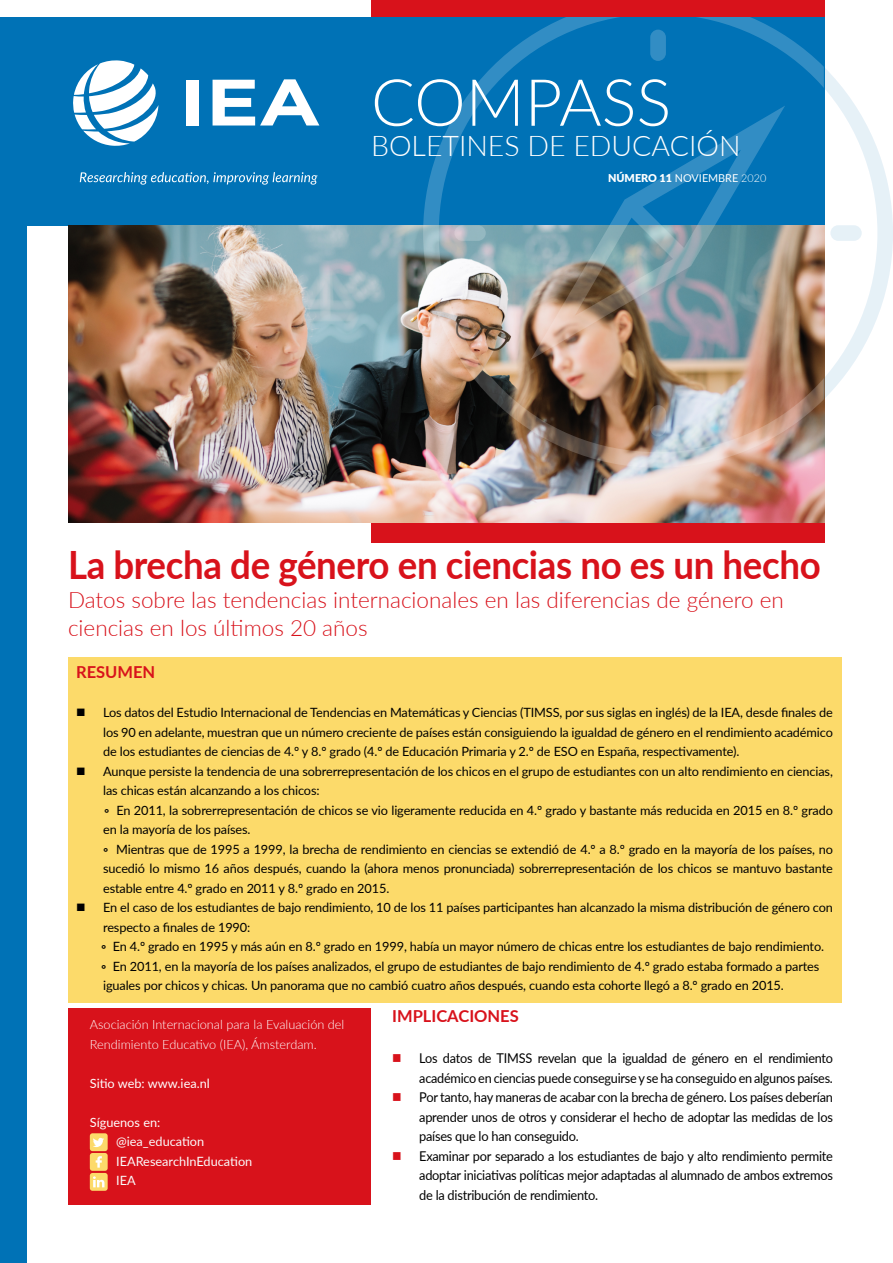
<style>
.page{position:relative;width:893px;height:1263px;background:#fff}
.page>*{position:absolute;margin:0;border:0;box-sizing:border-box;transform-origin:0 0}
.t1{font:300 65.1px "Lato";color:#fff}
.t2{font:700 39px "Lato";letter-spacing:-.01em;color:#d8121b;scale:.94 1}
.t3{font:300 28.5px "Lato";color:#fff}
.t4{font:300 22.5px/28.5px "Lato";color:#d8121b}
.t5{font:700 16.5px "Lato";color:#d8121b}
.t6{font:13.5px/19.5px "Lato";letter-spacing:-.02em;color:#000;scale:.94 1}
.t7{font:12.75px/19.5px "Lato";letter-spacing:-.01em;color:#000}
.t8{font:300 12.75px/19.5px "Lato";color:#fff}
.t9{font:12.75px/19.5px "Lato";color:#fbfbfb}
.t10{font:12.75px "Lato";color:#fff}
.t11{font:10.8px "Lato";color:#fff}
.s1{font-weight:900}
.s2{font-weight:300}
.s3{font-weight:700}
</style>
<div class="page">
<div style="left:68px;top:657px;width:773px;height:345px;background:#fcda6a"></div>
<div style="left:371px;top:0;width:454px;height:542px;background:#d8121b"></div>
<div style="left:0;top:162px;width:27px;height:1101px;background:#0072b6"></div>
<div style="left:0;top:17px;width:825px;height:209px;background:#0072b6"></div>
<svg style="left:80px;top:172px;width:238px;height:13px"></svg>
<svg style="left:73px;top:60px;width:85px;height:86px"></svg>
<div style="left:186px;top:80px;width:13px;height:45px;background:#fff"></div>
<svg style="left:213px;top:79px;width:106px;height:46px"></svg>
<img style="left:68px;top:226px;width:757px;height:297px">
<img style="left:423px;top:17px;width:400px;height:451px">
<svg style="left:823px;top:66px;width:70px;height:402px"></svg>
<div style="left:68px;top:1008px;width:303px;height:196px;background:#d8121b"></div>
<div style="left:90px;top:1133px;width:18px;height:18px;background:#fcda6a;border-radius:3px"></div>
<svg style="left:93px;top:1138px;width:11px;height:9px"></svg>
<div style="left:90px;top:1153px;width:18px;height:18px;background:#fcda6a;border-radius:3px"></div>
<svg style="left:96px;top:1156px;width:6px;height:12px"></svg>
<div style="left:90px;top:1173px;width:18px;height:18px;background:#fcda6a;border-radius:3px"></div>
<svg style="left:93px;top:1176px;width:11px;height:11px"></svg>
<h1 class="t1" style="left:371px;top:57px;width:302px">COMPASS</h1>
<h3 class="t3" style="left:371px;top:125px;width:371px">BOLETINES DE EDUCACIÓN</h3>
<p class="t11" style="left:608px;top:171px;width:160px"><span class="s1">NÚMERO 11</span> NOVIEMBRE <span class="s2">2020</span></p>
<h2 class="t2" style="left:68px;top:536px;width:802px">La brecha de género en ciencias no es un hecho</h2>
<h3 class="t4" style="left:68px;top:585px;width:717px">Datos sobre las tendencias internacionales en las diferencias de género en ciencias en los últimos 20 años</h3>
<p class="t5" style="left:76px;top:660px;width:81px">RESUMEN</p>
<p class="t7" style="left:101px;top:702px;width:733px">Los datos del Estudio Internacional de Tendencias en Matemáticas y Ciencias (TIMSS, por sus siglas en inglés) de la IEA, desde finales de los 90 en adelante, muestran que un número creciente de países están consiguiendo la igualdad de género en el rendimiento académico de los estudiantes de ciencias de 4.º y 8.º grado (4.º de Educación Primaria y 2.º de ESO en España, respectivamente).<br>Aunque persiste la tendencia de una sobrerrepresentación de los chicos en el grupo de estudiantes con un alto rendimiento en ciencias, las chicas están alcanzando a los chicos:<br><span class="s3">◦</span> En 2011, la sobrerrepresentación de chicos se vio ligeramente reducida en 4.º grado y bastante más reducida en 2015 en 8.º grado en la mayoría de los países.<br><span class="s3">◦</span> Mientras que de 1995 a 1999, la brecha de rendimiento en ciencias se extendió de 4.º a 8.º grado en la mayoría de los países, no sucedió lo mismo 16 años después, cuando la (ahora menos pronunciada) sobrerrepresentación de los chicos se mantuvo bastante estable entre 4.º grado en 2011 y 8.º grado en 2015.<br>En el caso de los estudiantes de bajo rendimiento, 10 de los 11 países participantes han alcanzado la misma distribución de género con respecto a finales de 1990:<br><span class="s3">◦</span> En 4.º grado en 1995 y más aún en 8.º grado en 1999, había un mayor número de chicas entre los estudiantes de bajo rendimiento.<br><span class="s3">◦</span> En 2011, en la mayoría de los países analizados, el grupo de estudiantes de bajo rendimiento de 4.º grado estaba formado a partes iguales por chicos y chicas. Un panorama que no cambió cuatro años después, cuando esta cohorte llegó a 8.º grado en 2015.</p>
<p class="t5" style="left:392px;top:1004px;width:128px">IMPLICACIONES</p>
<p class="t6" style="left:419px;top:1048px;width:442px">Los datos de TIMSS revelan que la igualdad de género en el rendimiento académico en ciencias puede conseguirse y se ha conseguido en algunos países.<br>Por tanto, hay maneras de acabar con la brecha de género. Los países deberían aprender unos de otros y considerar el hecho de adoptar las medidas de los países que lo han conseguido.<br>Examinar por separado a los estudiantes de bajo y alto rendimiento permite adoptar iniciativas políticas mejor adaptadas al alumnado de ambos extremos de la distribución de rendimiento.</p>
<p class="t8" style="left:90px;top:1014px;width:256px">Asociación Internacional para la Evaluación del<br>Rendimiento Educativo (IEA), Ámsterdam.</p>
<p class="t10" style="left:90px;top:1074px;width:122px">Sitio web: www.iea.nl</p>
<p class="t10" style="left:90px;top:1113px;width:72px">Síguenos en:</p>
<p class="t9" style="left:116px;top:1131px;width:138px">@iea_education<br>IEAResearchInEducation<br>IEA</p>
</div>
